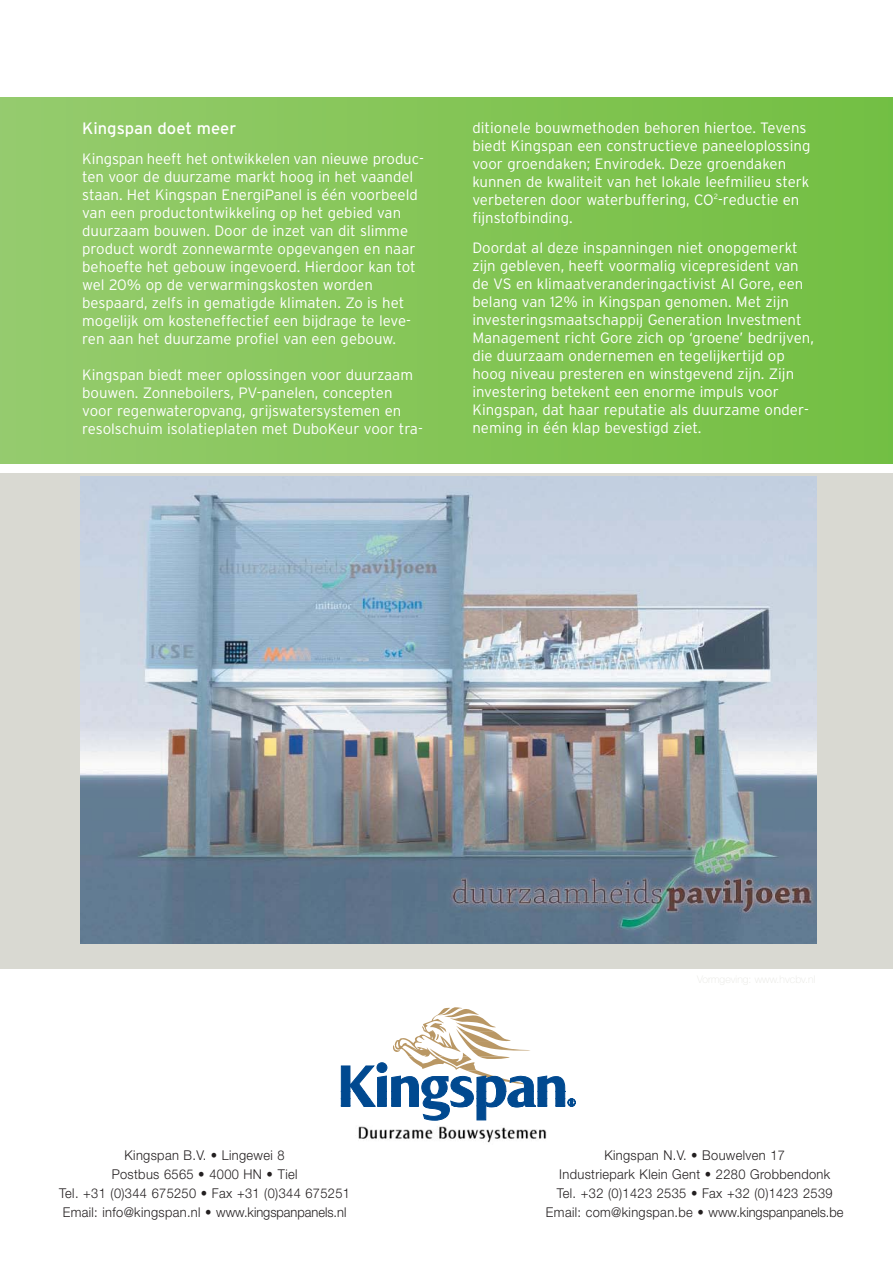
<style>
.page{position:relative;width:893px;height:1263px;background:#fff}
.page>*{position:absolute;margin:0;border:0;box-sizing:border-box;transform-origin:0 0}
.t1{font:16.5px "Interstate";color:#fff}
.t2{font:300 15px/18px "Interstate";color:#fff}
.t3{font:300 13.5px/19.2px "Helvetica Neue";letter-spacing:.03em;color:#231f20;text-align:center;scale:.95 1}
</style>
<div class="page">
<img style="left:358px;top:1126px;width:189px;height:17px">
<svg style="left:341px;top:1007px;width:235px;height:114px"></svg>
<div style="left:0;top:473px;width:892px;height:495px;background:#d9d9d2"></div>
<div style="left:0;top:98px;width:892px;height:366px;background:linear-gradient(to right,#96cb6d,#73bf42)"></div>
<img style="left:81px;top:476px;width:735px;height:468px">
<p class="t1" style="left:82px;top:122px;width:156px">Kingspan doet meer</p>
<p class="t2" style="left:82px;top:151px;width:343px">Kingspan heeft het ontwikkelen van nieuwe produc&shy;ten voor de duurzame markt hoog in het vaandel staan. Het Kingspan EnergiPanel is één voorbeeld van een productontwikkeling op het gebied van duurzaam bouwen. Door de inzet van dit slimme product wordt zonnewarmte opgevangen en naar behoefte het gebouw ingevoerd. Hierdoor kan tot wel 20% op de verwarmingskosten worden bespaard, zelfs in gematigde klimaten. Zo is het mogelijk om kosteneffectief een bijdrage te leve&shy;ren aan het duurzame profiel van een gebouw.</p>
<p class="t2" style="left:82px;top:367px;width:342px">Kingspan biedt meer oplossingen voor duurzaam bouwen. Zonneboilers, PV-panelen, concepten voor regenwateropvang, grijswatersystemen en resolschuim isolatieplaten met DuboKeur voor tra-</p>
<p class="t2" style="left:472px;top:120px;width:339px">ditionele bouwmethoden behoren hiertoe. Tevens biedt Kingspan een constructieve paneeloplossing voor groendaken; Envirodek. Deze groendaken kunnen de kwaliteit van het lokale leefmilieu sterk verbeteren door waterbuffering, CO<sup>2</sup>-reductie en fijnstofbinding.</p>
<p class="t2" style="left:472px;top:240px;width:343px">Doordat al deze inspanningen niet onopgemerkt zijn gebleven, heeft voormalig vicepresident van de VS en klimaatveranderingactivist Al Gore, een belang van 12% in Kingspan genomen. Met zijn investeringsmaatschappij Generation Investment Management richt Gore zich op ‘groene’ bedrijven, die duurzaam ondernemen en tegelijkertijd op hoog niveau presteren en winstgevend zijn. Zijn investering betekent een enorme impuls voor Kingspan, dat haar reputatie als duurzame onder&shy;neming in één klap bevestigd ziet.</p>
<p class="t3" style="left:59px;top:1147px;width:307px">Kingspan B.V. • Lingewei 8<br>Postbus 6565 • 4000 HN • Tiel<br>Tel. +31 (0)344 675250 • Fax +31 (0)344 675251<br>Email: info@kingspan.nl • www.kingspanpanels.nl</p>
<p class="t3" style="left:546px;top:1147px;width:315px">Kingspan N.V. • Bouwelven 17<br>Industriepark Klein Gent • 2280 Grobbendonk<br>Tel. +32 (0)1423 2535 • Fax +32 (0)1423 2539<br>Email: com@kingspan.be • www.kingspanpanels.be</p>
</div>
